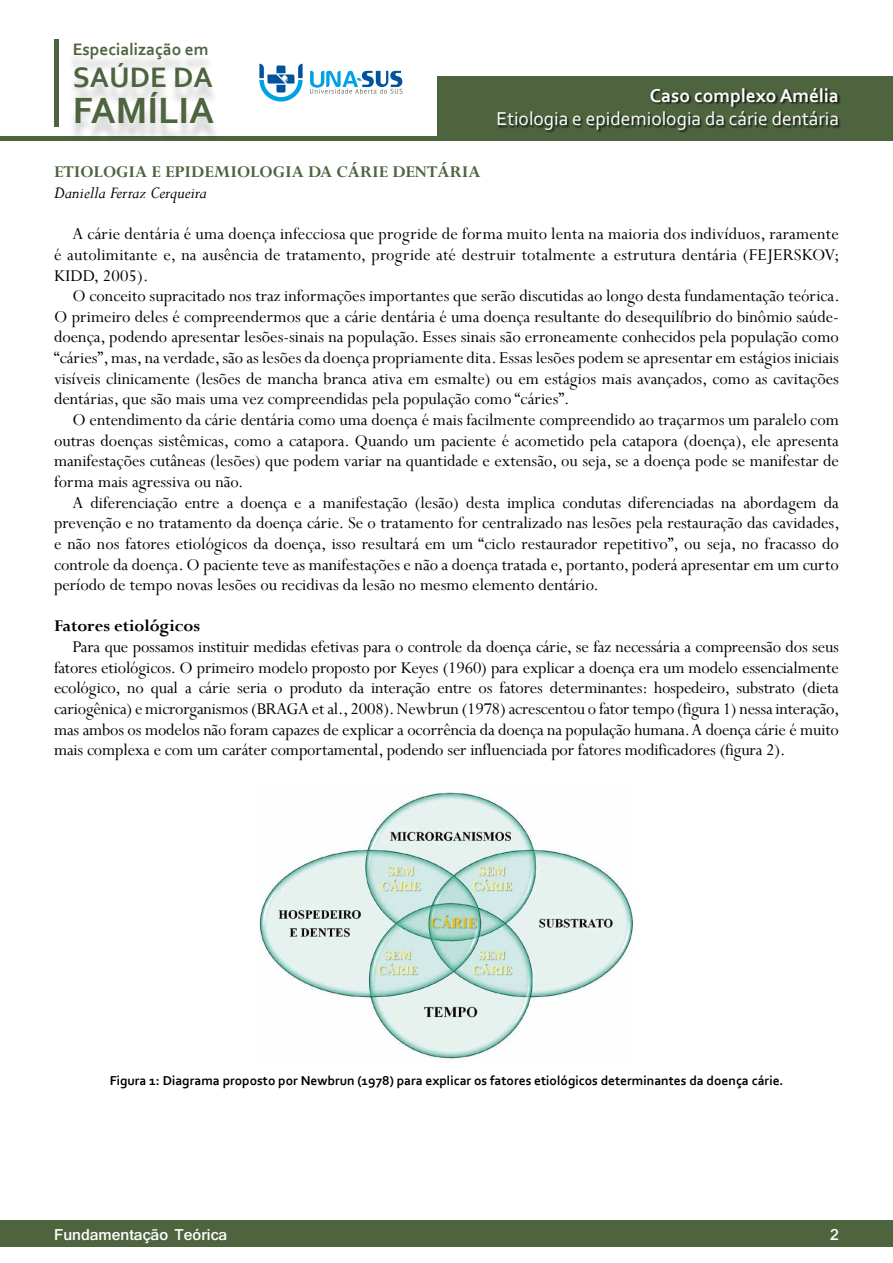
<style>
.page{position:relative;width:893px;height:1263px;background:#fff}
.page>*{position:absolute;margin:0;border:0;box-sizing:border-box;transform-origin:0 0}
.t1{font:700 38.25px "Corbel";color:#4e643f}
.t2{font:700 29.55px "Corbel";color:#4e643f}
.t3{font:19.5px "Corbel";color:#fff}
.t4{font:700 19.5px "Corbel";color:#fff}
.t5{font:18.3px/20.7px "Perpetua";color:#000;text-align:justify}
.t6{font:700 18.3px "Perpetua";color:#4e643f}
.t7{font:italic 18.3px "Perpetua";color:#000}
.t8{font:700 18.3px "Perpetua";color:#000}
.t9{font:700 17.4px "Corbel";color:#4e643f}
.t10{font:700 16.5px "Shruti";color:#fff}
.t11{font:700 13.5px "Corbel";color:#000}
</style>
<div class="page">
<div style="left:0;top:1220px;width:893px;height:27px;background:#4e643f"></div>
<hr style="left:0;top:136px;width:893px;height:4px;background:#4e643f">
<div style="left:438px;top:77px;width:455px;height:63px;background:#4e643f"></div>
<div style="left:54px;top:39px;width:5px;height:87px;background:#4e643f"></div>
<div style="left:67px;top:49px;width:153px;height:94px;background:#000;opacity:.2"></div>
<div style="left:497px;top:88px;width:344px;height:45px;background:#000;opacity:.75"></div>
<svg style="left:259px;top:64px;width:44px;height:38px"></svg>
<svg style="left:310px;top:71px;width:92px;height:23px"></svg>
<img style="left:260px;top:792px;width:373px;height:268px">
<p class="t9" style="left:73px;top:38px;width:137px">Especialização em</p>
<h2 class="t2" style="left:73px;top:58px;width:142px">SAÚDE DA</h2>
<h1 class="t1" style="left:73px;top:87px;width:143px">FAMÍLIA</h1>
<p class="t4" style="left:650px;top:84px;width:191px">Caso complexo Amélia</p>
<p class="t3" style="left:497px;top:107px;width:344px">Etiologia e epidemiologia da cárie dentária</p>
<p class="t6" style="left:54px;top:161px;width:428px">ETIOLOGIA E EPIDEMIOLOGIA DA CÁRIE DENTÁRIA</p>
<p class="t7" style="left:54px;top:181px;width:154px">Daniella Ferraz Cerqueira</p>
<p class="t5" style="left:54px;top:223px;width:787px;text-indent:18px">A cárie dentária é uma doença infecciosa que progride de forma muito lenta na maioria dos indivíduos, raramente é autolimitante e, na ausência de tratamento, progride até destruir totalmente a estrutura dentária (FEJERSKOV; KIDD, 2005).</p>
<p class="t5" style="left:54px;top:285px;width:787px;text-indent:18px">O conceito supracitado nos traz informações importantes que serão discutidas ao longo desta fundamentação teórica.<br>O primeiro deles é compreendermos que a cárie dentária é uma doença resultante do desequilíbrio do binômio saúde&shy;doença, podendo apresentar lesões-sinais na população. Esses sinais são erroneamente conhecidos pela população como “cáries”, mas, na verdade, são as lesões da doença propriamente dita. Essas lesões podem se apresentar em estágios iniciais visíveis clinicamente (lesões de mancha branca ativa em esmalte) ou em estágios mais avançados, como as cavitações dentárias, que são mais uma vez compreendidas pela população como “cáries”.</p>
<p class="t5" style="left:54px;top:409px;width:786px;text-indent:18px">O entendimento da cárie dentária como uma doença é mais facilmente compreendido ao traçarmos um paralelo com outras doenças sistêmicas, como a catapora. Quando um paciente é acometido pela catapora (doença), ele apresenta manifestações cutâneas (lesões) que podem variar na quantidade e extensão, ou seja, se a doença pode se manifestar de forma mais agressiva ou não.</p>
<p class="t5" style="left:54px;top:492px;width:787px;text-indent:18px">A diferenciação entre a doença e a manifestação (lesão) desta implica condutas diferenciadas na abordagem da prevenção e no tratamento da doença cárie. Se o tratamento for centralizado nas lesões pela restauração das cavidades, e não nos fatores etiológicos da doença, isso resultará em um “ciclo restaurador repetitivo”, ou seja, no fracasso do controle da doença. O paciente teve as manifestações e não a doença tratada e, portanto, poderá apresentar em um curto período de tempo novas lesões ou recidivas da lesão no mesmo elemento dentário.</p>
<p class="t8" style="left:54px;top:615px;width:148px">FATORES ETIOLÓGICOS</p>
<p class="t5" style="left:54px;top:636px;width:787px;text-indent:18px">Para que possamos instituir medidas efetivas para o controle da doença cárie, se faz necessária a compreensão dos seus fatores etiológicos. O primeiro modelo proposto por Keyes (1960) para explicar a doença era um modelo essencialmente ecológico, no qual a cárie seria o produto da interação entre os fatores determinantes: hospedeiro, substrato (dieta cariogênica) e microrganismos (BRAGA et al., 2008). Newbrun (1978) acrescentou o fator tempo (figura 1) nessa interação, mas ambos os modelos não foram capazes de explicar a ocorrência da doença na população humana. A doença cárie é muito mais complexa e com um caráter comportamental, podendo ser influenciada por fatores modificadores (figura 2).</p>
<p class="t11" style="left:110px;top:1072px;width:675px">Figura 1: Diagrama proposto por Newbrun (1978) para explicar os fatores etiológicos determinantes da doença cárie.</p>
<p class="t10" style="left:54px;top:1225px;width:175px">Fundamentação Teórica</p>
<p class="t10" style="left:830px;top:1225px;width:10px">2</p>
</div>
